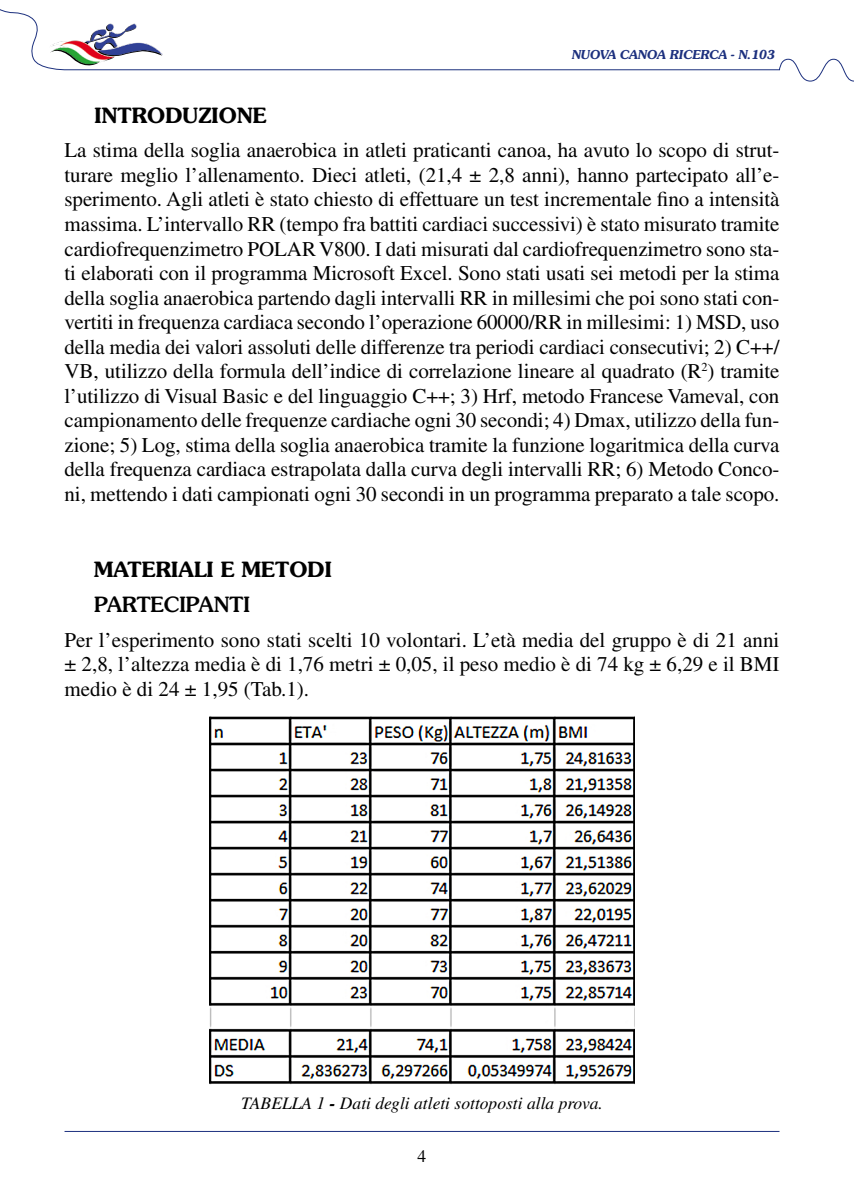
<style>
.page{position:relative;width:854px;height:1191px;background:#fff}
.page>*{position:absolute;margin:0;border:0;box-sizing:border-box;transform-origin:0 0}
.t1{font:21px/24.5px "Times LT Std";letter-spacing:-.005em;color:#000;text-align:justify}
.t2{font:600 21px "Souvenir";color:#000}
.t3{font:500 21px "Souvenir";color:#000}
.t4{font:italic 17.5px "Times LT Std";color:#000}
.t5{font:17.5px "Times LT Std";color:#000}
.t6{font:italic 600 12.25px "Souvenir";letter-spacing:-.02em;color:#1c307e}
.s1{font-weight:700}
</style>
<div class="page">
<svg style="left:0;top:9px;width:852px;height:73px"></svg>
<hr style="left:64px;top:1131px;width:715px;height:1px;background:#1c307e">
<img style="left:50px;top:16px;width:112px;height:56px">
<img style="left:209px;top:716px;width:425px;height:368px">
<p class="t6" style="left:571px;top:47px;width:205px">NUOVA CANOA RICERCA - N.103</p>
<p class="t2" style="left:94px;top:102px;width:174px">INTRODUZIONE</p>
<p class="t1" style="left:64px;top:138px;width:716px">La stima della soglia anaerobica in atleti praticanti canoa, ha avuto lo scopo di strut&shy;turare meglio l’allenamento. Dieci atleti, (21,4 ± 2,8 anni), hanno partecipato all’e&shy;sperimento. Agli atleti è stato chiesto di effettuare un test incrementale fino a intensità massima. L’intervallo RR (tempo fra battiti cardiaci successivi) è stato misurato tramite cardiofrequenzimetro POLAR</p>
<p class="t1" style="left:64px;top:236px;width:716px;text-indent:254px">V800. I dati misurati dal cardiofrequenzimetro sono sta&shy;ti elaborati con il programma Microsoft Excel. Sono stati usati sei metodi per la stima della soglia anaerobica partendo dagli intervalli RR in millesimi che poi sono stati con&shy;vertiti in frequenza cardiaca secondo l’operazione 60000/RR in millesimi: 1) MSD, uso della media dei valori assoluti delle differenze tra periodi cardiaci consecutivi; 2) C++/ VB, utilizzo della formula dell’indice di correlazione lineare al quadrato (R<sup>2</sup>) tramite l’utilizzo di Visual Basic e del linguaggio C++; 3) Hrf, metodo Francese Vameval, con campionamento delle frequenze cardiache ogni 30 secondi; 4) Dmax, utilizzo della fun&shy;zione; 5) Log, stima della soglia anaerobica tramite la funzione logaritmica della curva della frequenza cardiaca estrapolata dalla curva degli intervalli RR ; 6) Metodo Conco&shy;ni, mettendo i dati campionati ogni 30 secondi in un programma preparato a tale scopo.</p>
<p class="t2" style="left:94px;top:556px;width:239px">MATERIALI E METODI</p>
<p class="t3" style="left:94px;top:592px;width:157px">PARTECIPANTI</p>
<p class="t1" style="left:64px;top:627px;width:716px">Per l’esperimento sono stati scelti 10 volontari. L’età media del gruppo è di 21 anni ± 2,8, l’altezza media è di 1,76 metri ± 0,05, il peso medio è di 74 kg ± 6,29 e il BMI medio è di 24 ± 1,95 (Tab.1).</p>
<p class="t4" style="left:241px;top:1093px;width:363px">TABELLA 1 <span class="s1">-</span> Dati degli atleti sottoposti alla prova.</p>
<p class="t5" style="left:417px;top:1146px;width:10px">4</p>
</div>
